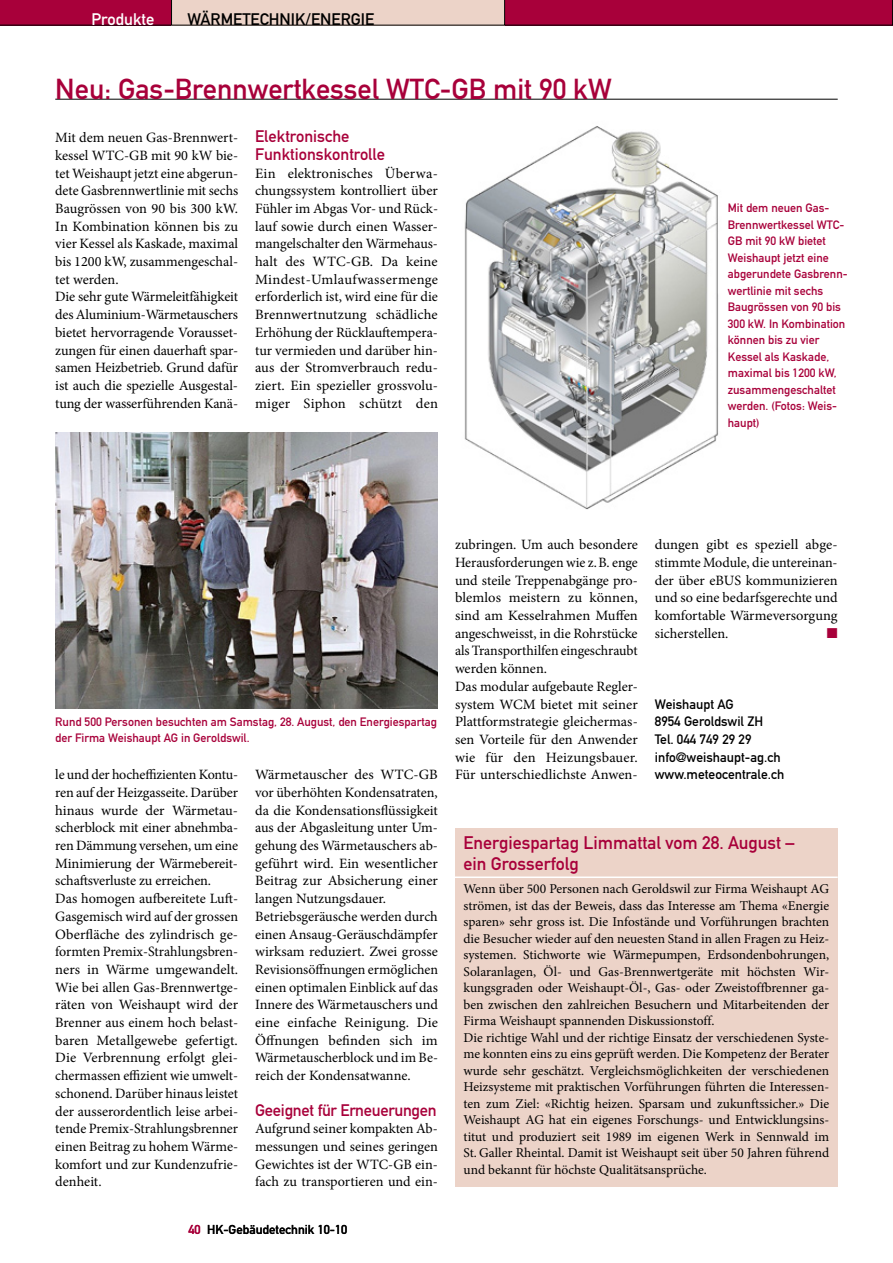
<style>
.page{position:relative;width:893px;height:1263px;background:#fff}
.page>*{position:absolute;margin:0;border:0;box-sizing:border-box;transform-origin:0 0}
.t1{font:28.5px "DIN Mittelschrift Std";color:#a8003a}
.t2{font:18px/21px "DIN Mittelschrift Std";color:#a8003a}
.t3{font:16.5px/17.7px "DIN Mittelschrift Std";color:#a8003a}
.t4{font:16.5px "DIN Mittelschrift Std";color:#000}
.t5{font:16.5px "DIN Mittelschrift Std";color:#fff}
.t6{font:14.25px/17.7px "Minion Pro";color:#000}
.t7{font:14.25px "Zapf Dingbats";color:#a8003a}
.t8{font:13.5px/16.5px "Minion Pro";color:#000}
.t9{font:13.5px/17.7px "DIN Mittelschrift Std";color:#000}
.t10{font:12.75px "DIN Mittelschrift Std";color:#000}
.t11{font:12px/16.5px "DIN Mittelschrift Std";color:#a8003a}
.s1{color:#a8003a}
</style>
<div class="page">
<svg style="left:0;top:0;width:893px;height:26px;background:#b94b6a"></svg>
<hr style="left:55px;top:99px;width:783px;height:1px;background:#000">
<div style="left:455px;top:828px;width:383px;height:358px;background:#ecd3c8"></div>
<hr style="left:455px;top:876px;width:383px;height:2px;background:#fff">
<img style="left:464px;top:126px;width:254px;height:384px">
<img style="left:55px;top:432px;width:383px;height:276px">
<p class="t5" style="left:91px;top:9px;width:64px">Produkte</p>
<p class="t4" style="left:187px;top:9px;width:188px">Wärmetechnik/Energie</p>
<h1 class="t1" style="left:55px;top:72px;width:558px">Neu: Gas-Brennwertkessel WTC-GB mit 90 kW</h1>
<p class="t6" style="left:55px;top:129px;width:184px">Mit dem neuen Gas-Brennwert&shy;kessel WTC-GB mit 90 kW bie&shy;tet Weishaupt jetzt eine abgerun&shy;dete Gasbrennwertlinie mit sechs<br>Baugrössen von 90 bis 300 kW.<br>In Kombination können bis zu vier Kessel als Kaskade, maximal bis 1200 kW, zusammengeschal&shy;tet werden.<br>Die sehr gute Wärmeleitfähigkeit des Aluminium-Wärmetauschers bietet hervorragende Vorausset&shy;zungen für einen dauerhaft spar&shy;samen Heizbetrieb. Grund dafür ist auch die spezielle Ausgestal&shy;tung der wasserführenden Kanä-</p>
<p class="t3" style="left:255px;top:128px;width:131px">Elektronische<br>Funktionskontrolle</p>
<p class="t6" style="left:255px;top:164px;width:184px">Ein elektronisches Überwa&shy;chungssystem kontrolliert über<br>Fühler im Abgas Vor- und Rück&shy;lauf sowie durch einen Wasser&shy;mangelschalter den Wärmehaus&shy;halt des WTC-GB. Da keine<br>Mindest-Umlaufwassermenge erforderlich ist, wird eine für die<br>Brennwertnutzung schädliche<br>Erhöhung der Rücklauftempera&shy;tur vermieden und darüber hin&shy;aus der Stromverbrauch redu&shy;ziert. Ein spezieller grossvolu&shy;miger Siphon schützt den</p>
<p class="t11" style="left:728px;top:200px;width:121px">Mit dem neuen Gas-<br>Brennwertkessel WTC-<br>GB mit 90 kW bietet<br>Weishaupt jetzt eine abgerundete Gasbrenn&shy;wertlinie mit sechs<br>Baugrössen von 90 bis<br>300 kW. In Kombination können bis zu vier<br>Kessel als Kaskade, maximal bis 1200 kW, zusammengeschaltet werden. (Fotos: Weis&shy;haupt)</p>
<p class="t11" style="left:55px;top:713px;width:383px">Rund 500 Personen besuchten am Samstag, 28. August, den Energiespartag der Firma Weishaupt AG in Geroldswil.</p>
<p class="t6" style="left:55px;top:766px;width:184px">le und der hocheffizienten Kontu&shy;ren auf der Heizgasseite. Darüber hinaus wurde der Wärmetau&shy;scherblock mit einer abnehmba&shy;ren Dämmung versehen, um eine<br>Minimierung der Wärmebereit&shy;schaftsverluste zu erreichen.<br>Das homogen aufbereitete Luft-<br>Gasgemisch wird auf der grossen<br>Oberfläche des zylindrisch ge&shy;formten Premix-Strahlungsbren&shy;ners in Wärme umgewandelt.<br>Wie bei allen Gas-Brennwertge&shy;räten von Weishaupt wird der<br>Brenner aus einem hoch belast&shy;baren Metallgewebe gefertigt.<br>Die Verbrennung erfolgt glei&shy;chermassen effizient wie umwelt&shy;schonend. Darüber hinaus leistet der ausserordentlich leise arbei&shy;tende Premix-Strahlungsbrenner einen Beitrag zu hohem Wärme&shy;komfort und zur Kundenzufrie&shy;denheit.</p>
<p class="t6" style="left:255px;top:766px;width:184px">Wärmetauscher des WTC-GB vor überhöhten Kondensatraten, da die Kondensationsflüssigkeit aus der Abgasleitung unter Um&shy;gehung des Wärmetauschers ab&shy;geführt wird. Ein wesentlicher<br>Beitrag zur Absicherung einer langen Nutzungsdauer.<br>Betriebsgeräusche werden durch einen Ansaug-Geräuschdämpfer wirksam reduziert. Zwei grosse<br>Revisionsöffnungen ermöglichen einen optimalen Einblick auf das<br>Innere des Wärmetauschers und eine einfache Reinigung. Die<br>Öffnungen befinden sich im<br>Wärmetauscherblock und im Be&shy;reich der Kondensatwanne.</p>
<p class="t3" style="left:255px;top:1101px;width:183px">Geeignet für Erneuerungen</p>
<p class="t6" style="left:255px;top:1120px;width:184px;text-align:justify">Aufgrund seiner kompakten Ab&shy;messungen und seines geringen Gewichtes ist der WTC-GB ein&shy;fach zu transportieren und ein-</p>
<p class="t10" style="left:189px;top:1222px;width:160px"><span class="s1">40</span> HK-Gebäudetechnik 10-10</p>
<p class="t6" style="left:455px;top:536px;width:184px">zubringen. Um auch besondere<br>Herausforderungen wie z.B. enge und steile Treppenabgänge pro&shy;blemlos meistern zu können, sind am Kesselrahmen Muffen angeschweisst, in die Rohrstücke als Transporthilfen eingeschraubt werden können.<br>Das modular aufgebaute Regler&shy;system WCM bietet mit seiner<br>Plattformstrategie gleichermas&shy;sen Vorteile für den Anwender wie für den Heizungsbauer.<br>Für unterschiedlichste Anwen-</p>
<p class="t6" style="left:655px;top:536px;width:184px;text-align:justify">dungen gibt es speziell abge&shy;stimmte Module, die untereinan&shy;der über eBUS kommunizieren und so eine bedarfsgerechte und komfortable Wärmeversorgung sicherstellen.</p>
<p class="t7" style="left:827px;top:626px;width:12px">■</p>
<p class="t9" style="left:655px;top:695px;width:131px">Weishaupt AG<br>8954 Geroldswil ZH<br>Tel. 044 749 29 29 info@weishaupt-ag.ch www.meteocentrale.ch</p>
<p class="t2" style="left:463px;top:832px;width:332px">Energiespartag Limmattal vom 28. August – ein Grosserfolg</p>
<p class="t8" style="left:463px;top:880px;width:367px">Wenn über 500 Personen nach Geroldswil zur Firma Weishaupt AG strömen, ist das der Beweis, dass das Interesse am Thema «Energie sparen» sehr gross ist. Die Infostände und Vorführungen brachten die Besucher wieder auf den neuesten Stand in allen Fragen zu Heiz&shy;systemen. Stichworte wie Wärmepumpen, Erdsondenbohrungen, Solaranlagen, Öl- und Gas-Brennwertgeräte mit höchsten Wir&shy;kungsgraden oder Weishaupt-Öl-, Gas- oder Zweistoffbrenner ga&shy;ben zwischen den zahlreichen Besuchern und Mitarbeitenden der Firma Weishaupt spannenden Diskussionstoff.<br>Die richtige Wahl und der richtige Einsatz der verschiedenen Syste&shy;me konnten eins zu eins geprüft werden. Die Kompetenz der Berater wurde sehr geschätzt. Vergleichsmöglichkeiten der verschiedenen Heizsysteme mit praktischen Vorführungen führten die Interessen&shy;ten zum Ziel: «Richtig heizen. Sparsam und zukunftssicher.» Die Weishaupt AG hat ein eigenes Forschungs- und Entwicklungsins&shy;titut und produziert seit 1989 im eigenen Werk in Sennwald im St. Galler Rheintal. Damit ist Weishaupt seit über 50 Jahren führend und bekannt für höchste Qualitätsansprüche.</p>
</div>
